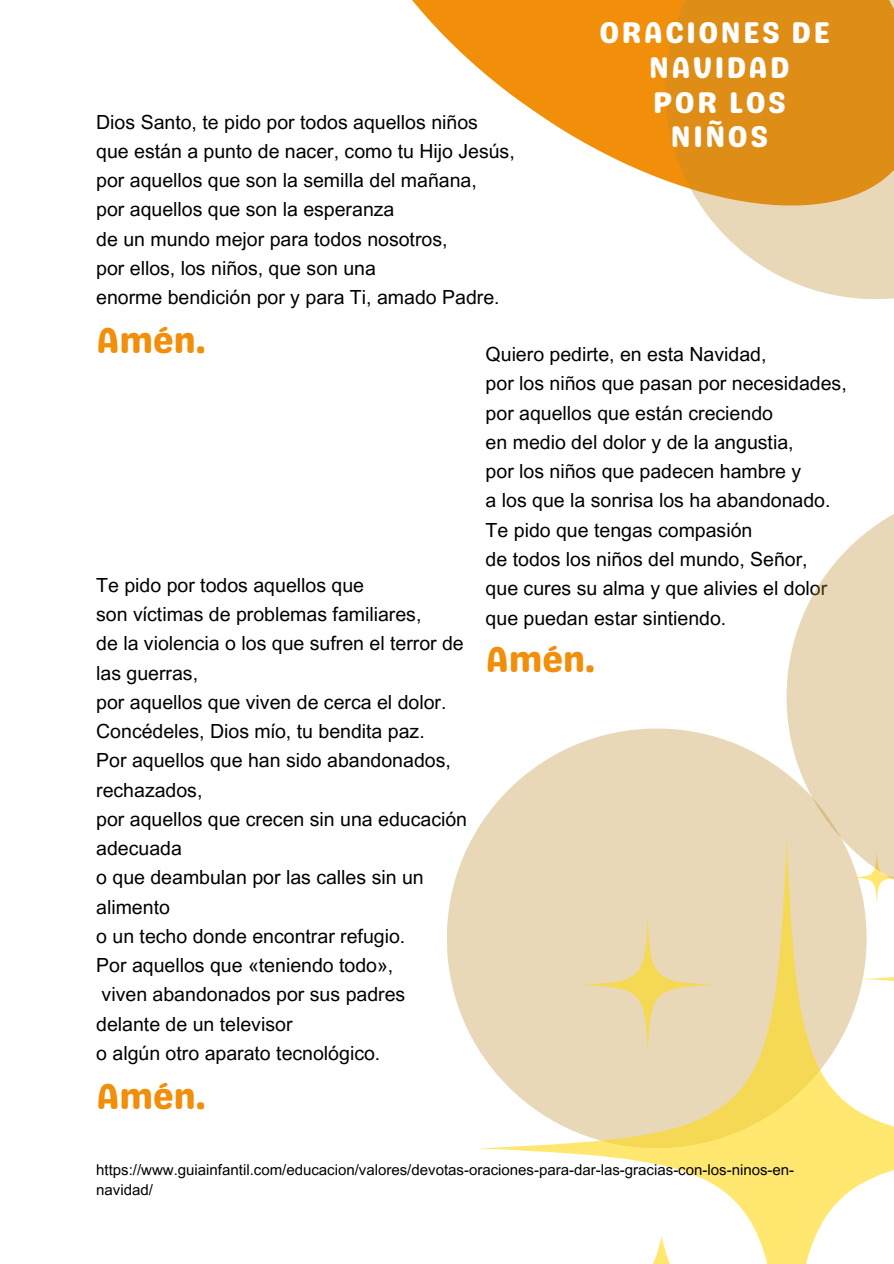
<style>
.page{position:relative;width:894px;height:1264px;background:#fff}
.page>*{position:absolute;margin:0;border:0;box-sizing:border-box;transform-origin:0 0}
.t1{font:36px "Genty Sans";color:#f18e0a}
.t2{font:29.85px/34.8px "Genty Sans";letter-spacing:.065em;color:#fff;text-align:center}
.t3{font:19.5px/29.2px "Arial MT Pro";color:#000}
.t4{font:15px/20.2px "Arial MT Pro";color:#000}
</style>
<div class="page">
<svg style="left:412px;top:0;width:253px;height:180px;fill:#f18e0a"></svg>
<svg style="left:665px;top:0;width:228px;height:299px;background:#e4ab56"></svg>
<div style="left:446px;top:728px;width:420px;height:420px;background:#e8d8b8;border-radius:50%"></div>
<svg style="left:477px;top:857px;width:416px;height:406px"></svg>
<svg style="left:578px;top:915px;width:138px;height:138px"></svg>
<svg style="left:848px;top:906px;width:45px;height:174px"></svg>
<svg style="left:786px;top:514px;width:107px;height:392px;fill:#e8d8b8"></svg>
<h2 class="t2" style="left:599px;top:15px;width:232px">ORACIONES DE<br>NAVIDAD<br>POR LOS<br>NIÑOS</h2>
<h3 class="t3" style="left:96px;top:109px;width:420px">Dios Santo, te pido por todos aquellos niños que están a punto de nacer, como tu Hijo Jesús, por aquellos que son la semilla del mañana,<br>por aquellos que son la esperanza<br>de un mundo mejor para todos nosotros,<br>por ellos, los niños, que son una<br>enorme bendición por y para Ti, amado Padre.</h3>
<h1 class="t1" style="left:96px;top:319px;width:110px">Amén.</h1>
<h3 class="t3" style="left:485px;top:342px;width:362px">Quiero pedirte, en esta Navidad,<br>por los niños que pasan por necesidades, por aquellos que están creciendo<br>en medio del dolor y de la angustia,<br>por los niños que padecen hambre y<br>a los que la sonrisa los ha abandonado.<br>Te pido que tengas compasión<br>de todos los niños del mundo, Señor,<br>que cures su alma y que alivies el dolor que puedan estar sintiendo.</h3>
<h1 class="t3" style="left:96px;top:572px;width:372px">Te pido por todos aquellos que<br>son víctimas de problemas familiares,<br>de la violencia o los que sufren el terror de las guerras,<br>por aquellos que viven de cerca el dolor.<br>Concédeles, Dios mío, tu bendita paz.<br>Por aquellos que han sido abandonados, rechazados,<br>por aquellos que crecen sin una educación adecuada<br>o que deambulan por las calles sin un alimento<br>o un techo donde encontrar refugio.<br>Por aquellos que «teniendo todo»,<br>viven abandonados por sus padres delante de un televisor<br>o algún otro aparato tecnológico.</h1>
<p class="t1" style="left:486px;top:637px;width:110px">Amén.</p>
<h1 class="t1" style="left:96px;top:1074px;width:110px">Amén.</h1>
<h3 class="t4" style="left:96px;top:1161px;width:699px">https://www.guiainfantil.com/educacion/valores/devotas-oraciones-para-dar-las-gracias-con-los-ninos-en&shy;navidad/</h3>
</div>
